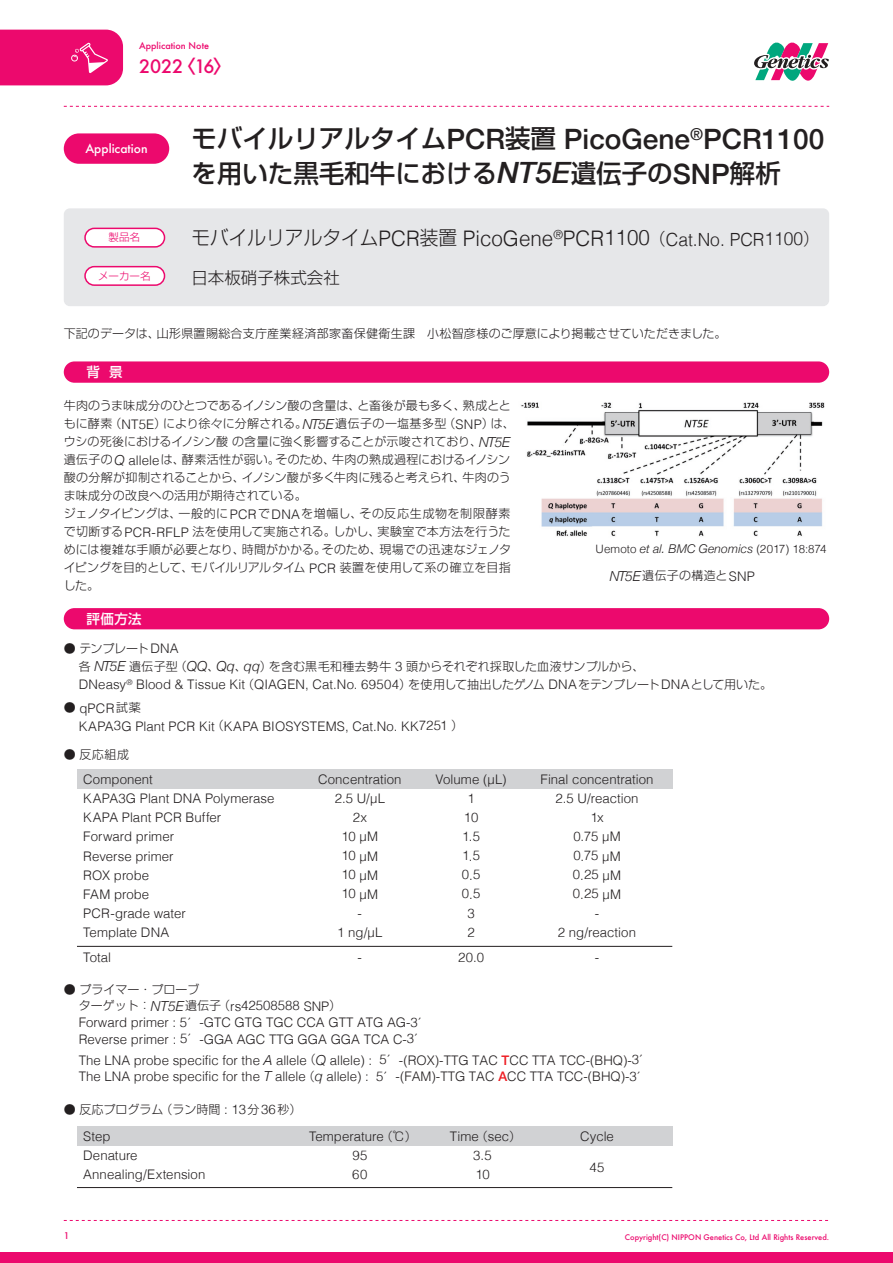
<style>
.page{position:relative;width:893px;height:1263px;background:#fff}
.page>*{position:absolute;margin:0;border:0;box-sizing:border-box;transform-origin:0 0}
.t1{font:500 28.05px "Helvetica Neue";color:#231f20}
.t2{font:500 25.5px "Shin Go Pro";color:#231f20}
.t3{font:300 21.45px "Helvetica";color:#231f20;scale:.96 1}
.t4{font:500 18px "Futura";letter-spacing:-.005em;color:#ec096d}
.t5{font:300 16.5px "Shin Go Pro";color:#231f20}
.t6{font:500 13.5px "Shin Go Pro";color:#fff}
.t7{font:300 13.2px/16.6px "Helvetica";color:#231f20}
.t8{font:300 12px/18px "Shin Go Pro";letter-spacing:.01em;color:#231f20}
.t9{font:300 12px "Shin Go Pro";letter-spacing:.03em;color:#231f20}
.t10{font:500 12px "Futura";color:#fff}
.t11{font:300 11.55px "Helvetica";color:#231f20}
.t12{font:300 10.5px "Shin Go Pro";color:#ec096d}
.t13{font:500 9px "Futura";color:#ec096d}
.t14{font:500 7.5px "Futura";color:#ec096d}
.s1{font-family:"Shin Go Pro"}
.s2{font-family:"Shin Go Pro";font-size:25.5px}
.s3{font-family:"Helvetica Neue";font-style:italic;font-size:29.25px}
.s4{font-family:"Helvetica Neue";font-size:28.05px}
.s5{font-family:"Shin Go Pro";font-size:19.5px}
.s6{font-family:"Shin Go Pro";font-size:16.5px}
.s7{font-size:18.15px}
.s8{font-family:"Helvetica";font-size:13.2px}
.s9{font-family:"Helvetica Neue";font-style:italic;font-size:13.8px}
.s10{font-family:"Helvetica Neue";font-style:italic;font-size:12.15px}
.s11{font-family:"Shin Go Pro";font-size:12px}
.s12{font-family:"Helvetica Neue";font-weight:500;color:#ee1d23}
</style>
<div class="page">
<svg style="left:64px;top:1220px;width:765px;height:1px"></svg>
<svg style="left:64px;top:106px;width:765px;height:1px"></svg>
<div style="left:0;top:1252px;width:893px;height:11px;background:#ec096d"></div>
<div style="left:64px;top:133px;width:105px;height:31px;background:#ec096d;border-radius:15px"></div>
<div style="left:0;top:30px;width:123px;height:55px;background:#ec096d"></div>
<svg style="left:754px;top:42px;width:75px;height:39px"></svg>
<div style="left:64px;top:361px;width:765px;height:22px;background:#ec096d;border-radius:11px"></div>
<div style="left:64px;top:208px;width:765px;height:98px;background:#e6e7e9;border-radius:6px"></div>
<div style="left:85px;top:228px;width:80px;height:19px;background:#fff;border-radius:9px"></div>
<div style="left:84px;top:228px;width:81px;height:20px;border:2px solid #ec096d;border-radius:9px"></div>
<div style="left:85px;top:267px;width:80px;height:18px;background:#fff;border-radius:9px"></div>
<div style="left:84px;top:266px;width:81px;height:20px;border:2px solid #ec096d;border-radius:9px"></div>
<div style="left:64px;top:608px;width:765px;height:21px;background:#ec096d;border-radius:11px"></div>
<div style="left:77px;top:770px;width:595px;height:19px;background:#d1d2d4"></div>
<hr style="left:77px;top:946px;width:595px;height:1px;background:#231f20">
<hr style="left:77px;top:1187px;width:595px;height:1px;background:#231f20">
<div style="left:77px;top:1127px;width:595px;height:19px;background:#d1d2d4"></div>
<img style="left:521px;top:402px;width:304px;height:135px">
<p class="t13" style="left:139px;top:39px;width:72px">Application Note</p>
<h3 class="t4" style="left:139px;top:54px;width:94px">2022<span class="s1">〈</span>16<span class="s1">〉</span></h3>
<p class="t10" style="left:85px;top:140px;width:64px">Application</p>
<p class="t12" style="left:109px;top:229px;width:33px">製品名</p>
<p class="t12" style="left:98px;top:267px;width:54px">メーカー名</p>
<h1 class="t1" style="left:191px;top:117px;width:634px"><span class="s2">モバイルリアルタイム</span>PCR<span class="s2">装置</span> PicoGene<sup>®</sup>PCR1100</h1>
<h2 class="t2" style="left:191px;top:152px;width:591px">を用いた黒毛和牛における<span class="s3">NT5E</span>遺伝子の<span class="s4">SNP</span>解析</h2>
<h3 class="t3" style="left:191px;top:220px;width:655px"><span class="s5">モバイルリアルタイム</span>PCR<span class="s5">装置</span> PicoGene<sup>®</sup>PCR1100<span class="s6">（</span><span class="s7">Cat.No. PCR1100</span><span class="s6">）</span></h3>
<p class="t5" style="left:191px;top:264px;width:150px">日本板硝子株式会社</p>
<p class="t8" style="left:64px;top:323px;width:664px">下記のデータは、山形県置賜総合支庁産業経済部家畜保健衛生課　小松智彦様のご厚意により掲載させていただきました。</p>
<p class="t6" style="left:87px;top:361px;width:37px">背 景</p>
<p class="t8" style="left:64px;top:395px;width:452px">牛肉のうま味成分のひとつであるイノシン酸の含量は、と畜後が最も多く、熟成とともに酵素（<span class="s8">NT5E</span>）により徐々に分解される。<span class="s9">NT5E</span>遺伝子の一塩基多型（<span class="s8">SNP</span>）は、ウシの死後におけるイノシン酸の含量に強く影響することが示唆されており、<span class="s9">NT5E</span>遺伝子の<span class="s9">Q</span> <span class="s8">allele</span>は、酵素活性が弱い。そのため、牛肉の熟成過程におけるイノシン酸の分解が抑制されることから、イノシン酸が多く牛肉に残ると考えられ、牛肉のうま味成分の改良への活用が期待されている。<br>ジェノタイピングは、一般的に<span class="s8">PCR</span>で<span class="s8">DNA</span>を増幅し、その反応生成物を制限酵素で切断する<span class="s8">PCR-RFLP</span> 法を使用して実施される。しかし、実験室で本方法を行うためには複雑な手順が必要となり、時間がかかる。そのため、現場での迅速なジェノタイピングを目的として、モバイルリアルタイム <span class="s8">PCR</span> 装置を使用して系の確立を目指した。</p>
<p class="t6" style="left:87px;top:608px;width:57px">評価方法</p>
<p class="t11" style="left:595px;top:539px;width:233px">Uemoto <span class="s10">et al. BMC Genomics</span> (2017) 18:874</p>
<p class="t9" style="left:610px;top:566px;width:147px"><span class="s9">NT5E</span>遺伝子の構造と<span class="s8">SNP</span></p>
<p class="t8" style="left:79px;top:638px;width:567px;text-indent:-15px">● テンプレート<span class="s8">DNA<br></span>各 <span class="s9">NT5E</span> 遺伝子型（<span class="s9">QQ</span>、<span class="s9">Qq</span>、<span class="s9">qq</span>）を含む黒毛和種去勢牛 <span class="s8">3</span> 頭からそれぞれ採取した血液サンプルから、</p>
<p class="t7" style="left:79px;top:675px;width:695px">DNeasy<sup>®</sup> Blood &amp; Tissue Kit<span class="s11">（</span>QIAGEN, Cat.No. 69504<span class="s11">）を使用して抽出したゲノム</span> DNA<span class="s11">をテンプレート</span>DNA<span class="s11">として用いた。</span></p>
<p class="t7" style="left:79px;top:698px;width:386px;line-height:18px;text-indent:-15px"><span class="s11">●</span> qPCR<span class="s11">試薬<br></span>KAPA3G Plant PCR Kit<span class="s11">（</span>KAPA BIOSYSTEMS, Cat.No. KK7251 <span class="s11">）</span></p>
<p class="t8" style="left:64px;top:744px;width:67px">● 反応組成</p>
<p class="t7" style="left:83px;top:770px;width:71px">Component</p>
<p class="t7" style="left:318px;top:770px;width:85px">Concentration</p>
<p class="t7" style="left:436px;top:770px;width:73px">Volume (µL)</p>
<p class="t7" style="left:540px;top:770px;width:115px">Final concentration</p>
<p class="t7" style="left:83px;top:789px;width:193px">KAPA3G Plant DNA Polymerase</p>
<p class="t7" style="left:335px;top:789px;width:52px">2.5 U/µL</p>
<p class="t7" style="left:467px;top:789px;width:9px">1</p>
<p class="t7" style="left:555px;top:789px;width:85px">2.5 U/reaction</p>
<p class="t7" style="left:83px;top:808px;width:140px">KAPA Plant PCR Buffer</p>
<p class="t7" style="left:353px;top:808px;width:16px">2x</p>
<p class="t7" style="left:464px;top:808px;width:16px">10</p>
<p class="t7" style="left:590px;top:808px;width:15px">1x</p>
<p class="t7" style="left:83px;top:827px;width:92px">Forward primer</p>
<p class="t7" style="left:342px;top:827px;width:38px">10 µM</p>
<p class="t7" style="left:462px;top:827px;width:19px">1.5</p>
<p class="t7" style="left:573px;top:827px;width:49px">0.75 µM</p>
<p class="t7" style="left:83px;top:846px;width:92px">Reverse primer</p>
<p class="t7" style="left:342px;top:846px;width:38px">10 µM</p>
<p class="t7" style="left:462px;top:846px;width:19px">1.5</p>
<p class="t7" style="left:573px;top:846px;width:49px">0.75 µM</p>
<p class="t7" style="left:83px;top:866px;width:67px">ROX probe</p>
<p class="t7" style="left:342px;top:865px;width:38px">10 µM</p>
<p class="t7" style="left:462px;top:865px;width:20px">0.5</p>
<p class="t7" style="left:573px;top:865px;width:50px">0.25 µM</p>
<p class="t7" style="left:83px;top:885px;width:68px">FAM probe</p>
<p class="t7" style="left:341px;top:885px;width:38px">10 µM</p>
<p class="t7" style="left:462px;top:884px;width:20px">0.5</p>
<p class="t7" style="left:573px;top:885px;width:50px">0.25 µM</p>
<p class="t7" style="left:83px;top:904px;width:104px">PCR-grade water</p>
<p class="t7" style="left:358px;top:904px;width:6px">-</p>
<p class="t7" style="left:467px;top:904px;width:9px">3</p>
<p class="t7" style="left:595px;top:904px;width:6px">-</p>
<p class="t7" style="left:83px;top:923px;width:88px">Template DNA</p>
<p class="t7" style="left:337px;top:923px;width:47px">1 ng/µL</p>
<p class="t7" style="left:467px;top:923px;width:9px">2</p>
<p class="t7" style="left:558px;top:923px;width:80px">2 ng/reaction</p>
<p class="t7" style="left:83px;top:948px;width:30px">Total</p>
<p class="t7" style="left:358px;top:948px;width:6px">-</p>
<p class="t7" style="left:458px;top:948px;width:27px">20.0</p>
<p class="t7" style="left:595px;top:948px;width:6px">-</p>
<p class="t8" style="left:64px;top:978px;width:137px">● プライマー・プローブ</p>
<p class="t7" style="left:79px;top:996px;width:353px"><span class="s11">ターゲット：</span><span class="s9">NT5E</span><span class="s11">遺伝子（</span>rs42508588 SNP<span class="s11">）<br></span>Forward primer : 5<span class="s11">′</span>-GTC GTG TGC CCA GTT ATG AG-3<span class="s11">′<br></span>Reverse primer : 5<span class="s11">′</span>-GGA AGC TTG GGA GGA TCA C-3<span class="s11">′</span></p>
<p class="t7" style="left:79px;top:1051px;width:574px">The LNA probe specific for the <span class="s9">A</span> allele<span class="s11">（</span><span class="s9">Q</span> allele) : 5<span class="s11">′</span>-(ROX)-TTG TAC <span class="s12">T</span>CC TTA TCC-(BHQ)-3<span class="s11">′<br></span>The LNA probe specific for the <span class="s9">T</span> allele<span class="s11">（</span><span class="s9">q</span> allele) : 5<span class="s11">′</span>-(FAM)-TTG TAC <span class="s12">A</span>CC TTA TCC-(BHQ)-3<span class="s11">′</span></p>
<p class="t8" style="left:64px;top:1098px;width:239px">● 反応プログラム（ラン時間 <span class="s8">: 13</span>分<span class="s8">36</span>秒）</p>
<p class="t7" style="left:83px;top:1127px;width:29px">Step</p>
<p class="t7" style="left:309px;top:1127px;width:109px">Temperature<span class="s11">（℃）</span></p>
<p class="t7" style="left:450px;top:1127px;width:73px">Time<span class="s11">（</span>sec<span class="s11">）</span></p>
<p class="t7" style="left:580px;top:1127px;width:35px">Cycle</p>
<p class="t7" style="left:83px;top:1146px;width:56px">Denature</p>
<p class="t7" style="left:352px;top:1146px;width:17px">95</p>
<p class="t7" style="left:473px;top:1146px;width:20px">3.5</p>
<p class="t7" style="left:589px;top:1158px;width:17px">45</p>
<p class="t7" style="left:83px;top:1165px;width:124px">Annealing/Extension</p>
<p class="t7" style="left:352px;top:1165px;width:17px">60</p>
<p class="t7" style="left:475px;top:1165px;width:16px">10</p>
<p class="t13" style="left:64px;top:1230px;width:7px">1</p>
<p class="t14" style="left:625px;top:1232px;width:206px">Copyright(C) NIPPON Genetics Co, Ltd All Rights Reserved.</p>
</div>
